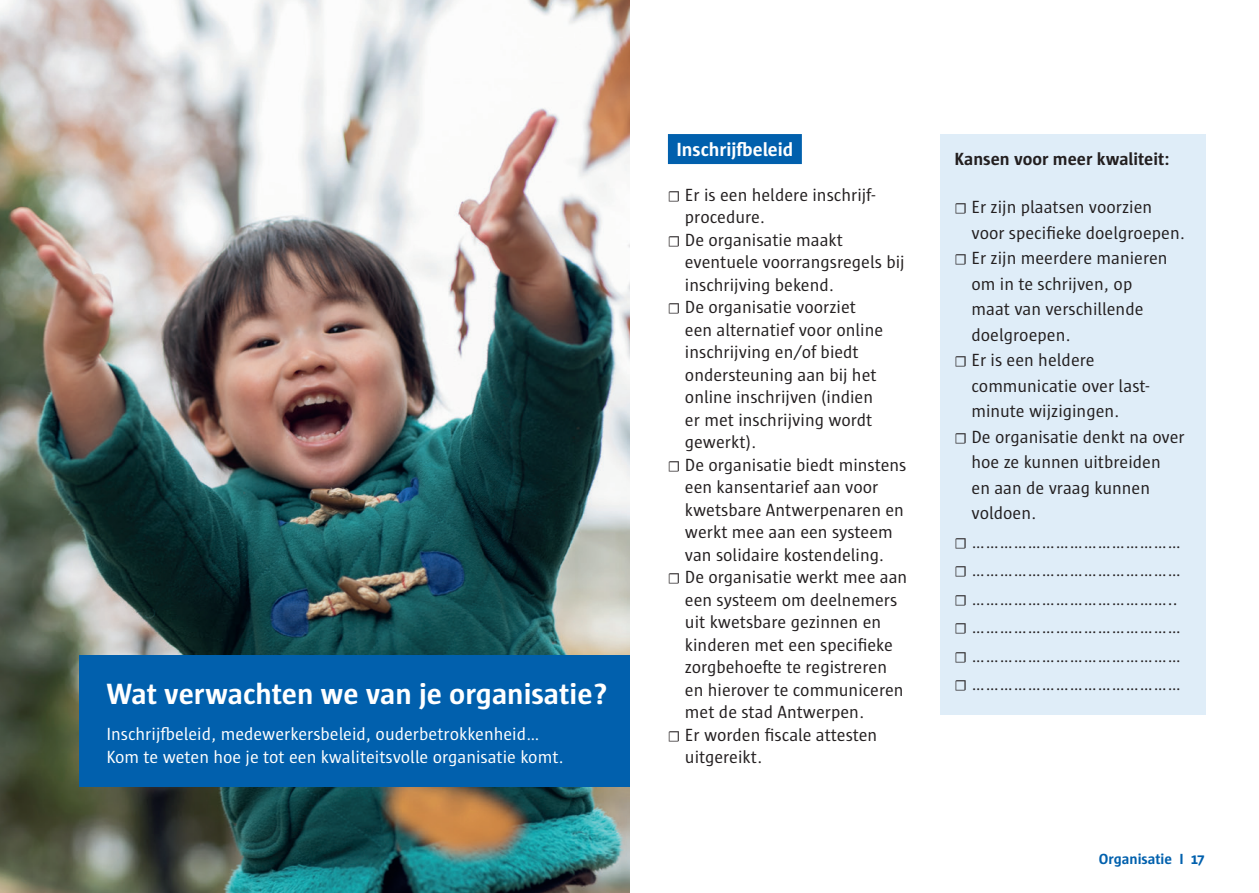
<style>
.page{position:relative;width:1259px;height:893px;background:#fff}
.page>*{position:absolute;margin:0;border:0;box-sizing:border-box;transform-origin:0 0}
.t1{font:700 30px "Sun Antwerpen";color:#fff}
.t2{font:700 19.5px "Sun Antwerpen";color:#fff}
.t3{font:18px/28.5px "Sun Antwerpen";color:#231f20}
.t4{font:18px/22.5px "Sun Antwerpen";color:#fff}
.t5{font:700 18px "Sun Antwerpen";color:#231f20}
.t6{font:700 15px "Sun Antwerpen";color:#0160ad}
.s1{font-family:"Minion Pro";font-size:15px}
</style>
<div class="page">
<div style="left:940px;top:134px;width:265px;height:581px;background:#dfedf8"></div>
<img style="left:0;top:0;width:629px;height:893px">
<div style="left:79px;top:655px;width:550px;height:132px;background:#0160ad"></div>
<div style="left:668px;top:134px;width:134px;height:30px;background:#0160ad"></div>
<h1 class="t1" style="left:106px;top:677px;width:503px">Wat verwachten we van je organisatie?</h1>
<p class="t4" style="left:106px;top:723px;width:459px">Inschrijfbeleid, medewerkersbeleid, ouderbetrokkenheid…<br>Kom te weten hoe je tot een kwaliteitsvolle organisatie komt.</p>
<p class="t2" style="left:676px;top:138px;width:118px">Inschrijfbeleid</p>
<p class="t3" style="left:668px;top:180px;width:209px"><span class="s1">☐</span> Er is een heldere inschrijf-</p>
<p class="t3" style="left:685px;top:202px;width:82px">procedure.</p>
<p class="t3" style="left:668px;top:225px;width:177px"><span class="s1">☐</span> De organisatie maakt</p>
<p class="t3" style="left:685px;top:247px;width:221px">eventuele voorrangsregels bij</p>
<p class="t3" style="left:685px;top:270px;width:151px">inschrijving bekend.</p>
<p class="t3" style="left:668px;top:292px;width:190px"><span class="s1">☐</span> De organisatie voorziet</p>
<p class="t3" style="left:685px;top:315px;width:200px">een alternatief voor online</p>
<p class="t3" style="left:685px;top:337px;width:175px">inschrijving en/of biedt</p>
<p class="t3" style="left:685px;top:360px;width:193px">ondersteuning aan bij het</p>
<p class="t3" style="left:685px;top:382px;width:190px">online inschrijven (indien</p>
<p class="t3" style="left:685px;top:405px;width:189px">er met inschrijving wordt</p>
<p class="t3" style="left:685px;top:427px;width:73px">gewerkt).</p>
<p class="t3" style="left:668px;top:450px;width:240px"><span class="s1">☐</span> De organisatie biedt minstens</p>
<p class="t3" style="left:685px;top:472px;width:195px">een kansentarief aan voor</p>
<p class="t3" style="left:685px;top:495px;width:221px">kwetsbare Antwerpenaren en</p>
<p class="t3" style="left:685px;top:517px;width:209px">werkt mee aan een systeem</p>
<p class="t3" style="left:685px;top:540px;width:201px">van solidaire kostendeling.</p>
<p class="t3" style="left:668px;top:562px;width:241px"><span class="s1">☐</span> De organisatie werkt mee aan</p>
<p class="t3" style="left:685px;top:585px;width:214px">een systeem om deelnemers</p>
<p class="t3" style="left:685px;top:607px;width:198px">uit kwetsbare gezinnen en</p>
<p class="t3" style="left:685px;top:630px;width:209px">kinderen met een specifieke</p>
<p class="t3" style="left:685px;top:652px;width:204px">zorgbehoefte te registreren</p>
<p class="t3" style="left:685px;top:675px;width:220px">en hierover te communiceren</p>
<p class="t3" style="left:685px;top:697px;width:181px">met de stad Antwerpen.</p>
<p class="t3" style="left:668px;top:720px;width:211px"><span class="s1">☐</span> Er worden fiscale attesten</p>
<p class="t3" style="left:685px;top:742px;width:79px">uitgereikt.</p>
<p class="t5" style="left:954px;top:149px;width:217px">Kansen voor meer kwaliteit:</p>
<p class="t3" style="left:954px;top:193px;width:199px"><span class="s1">☐</span> Er zijn plaatsen voorzien</p>
<p class="t3" style="left:971px;top:218px;width:215px">voor specifieke doelgroepen.</p>
<p class="t3" style="left:954px;top:244px;width:215px"><span class="s1">☐</span> Er zijn meerdere manieren</p>
<p class="t3" style="left:971px;top:269px;width:162px">om in te schrijven, op</p>
<p class="t3" style="left:971px;top:295px;width:173px">maat van verschillende</p>
<p class="t3" style="left:971px;top:320px;width:101px">doelgroepen.</p>
<p class="t3" style="left:954px;top:346px;width:142px"><span class="s1">☐</span> Er is een heldere</p>
<p class="t3" style="left:971px;top:371px;width:179px">communicatie over last-</p>
<p class="t3" style="left:971px;top:397px;width:149px">minute wijzigingen.</p>
<p class="t3" style="left:954px;top:422px;width:232px"><span class="s1">☐</span> De organisatie denkt na over</p>
<p class="t3" style="left:971px;top:448px;width:191px">hoe ze kunnen uitbreiden</p>
<p class="t3" style="left:971px;top:473px;width:180px">en aan de vraag kunnen</p>
<p class="t3" style="left:971px;top:499px;width:66px">voldoen.</p>
<p class="t3" style="left:954px;top:527px;width:228px"><span class="s1">☐</span> ............................................. <span class="s1">☐</span> ............................................. <span class="s1">☐</span> ............................................ <span class="s1">☐</span> ............................................. <span class="s1">☐</span> ............................................. <span class="s1">☐</span> .............................................</p>
<p class="t6" style="left:1099px;top:850px;width:107px">Organisatie I 17</p>
</div>
